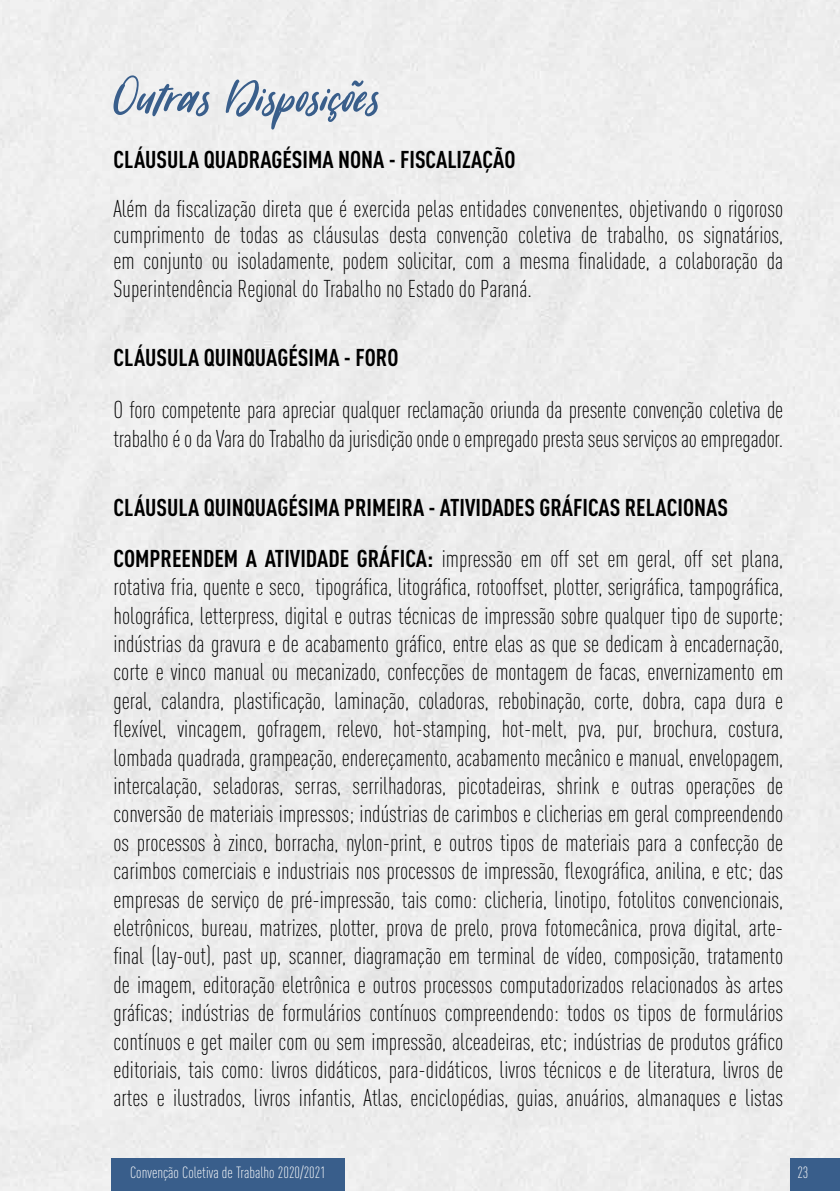
<style>
.page{position:relative;width:840px;height:1191px;background:#fff}
.page>*{position:absolute;margin:0;border:0;box-sizing:border-box;transform-origin:0 0}
.t1{font:60px "Sugarstyle Millenial";color:#395e8b}
.t2{font:300 24px/28.4px "DIN Cond";letter-spacing:-.01em;color:#000;text-align:justify}
.t3{font:700 24px/51px "DIN Cond";color:#000}
.t4{font:300 16px "DIN Cond";color:#fff}
.s1{font-weight:300}
</style>
<div class="page">
<div style="left:0;top:0;width:839px;height:1191px;background:#eee"></div>
<div style="left:111px;top:1158px;width:233px;height:33px;background:#395e8b"></div>
<div style="left:789px;top:1158px;width:50px;height:33px;background:#395e8b"></div>
<h1 class="t1" style="left:113px;top:57px;width:267px">Outras Disposições</h1>
<p class="t3" style="left:113px;top:133px;width:403px">CLÁUSULA QUADRAGÉSIMA NONA - FISCALIZAÇÃO</p>
<p class="t2" style="left:113px;top:195px;width:671px;line-height:26px">Além da fiscalização direta que é exercida pelas entidades convenentes, objetivando o rigoroso cumprimento de todas as cláusulas desta convenção coletiva de trabalho, os signatários, em conjunto ou isoladamente, podem solicitar, com a mesma finalidade, a colaboração da</p>
<p class="t2" style="left:113px;top:275px;width:419px">Superintendência Regional do Trabalho no Estado do Paraná.</p>
<p class="t3" style="left:113px;top:331px;width:286px">CLÁUSULA QUINQUAGÉSIMA - FORO</p>
<p class="t2" style="left:113px;top:395px;width:671px">O foro competente para apreciar qualquer reclamação oriunda da presente convenção coletiva de trabalho é o da Vara do Trabalho da jurisdição onde o empregado presta seus serviços ao empregador.</p>
<p class="t3" style="left:113px;top:481px;width:670px">CLÁUSULA QUINQUAGÉSIMA PRIMEIRA - ATIVIDADES GRÁFICAS RELACIONAS<br>COMPREENDEM A ATIVIDADE GRÁFICA: <span class="s1">impressão em off set em geral, off set plana,</span></p>
<p class="t2" style="left:113px;top:572px;width:671px">rotativa fria, quente e seco, tipográfica, litográfica, rotooffset, plotter, serigráfica, tampográfica, holográfica, letterpress, digital e outras técnicas de impressão sobre qualquer tipo de suporte; indústrias da gravura e de acabamento gráfico, entre elas as que se dedicam à encadernação, corte e vinco manual ou mecanizado, confecções de montagem de facas, envernizamento em geral, calandra, plastificação, laminação, coladoras, rebobinação, corte, dobra, capa dura e flexível, vincagem, gofragem, relevo, hot-stamping, hot-melt, pva, pur, brochura, costura, lombada quadrada, grampeação, endereçamento, acabamento mecânico e manual, envelopagem, intercalação, seladoras, serras, serrilhadoras, picotadeiras, shrink e outras operações de conversão de materiais impressos; indústrias de carimbos e clicherias em geral compreendendo os processos à zinco, borracha, nylon-print, e outros tipos de materiais para a confecção de carimbos comerciais e industriais nos processos de impressão, flexográfica, anilina, e etc; das empresas de serviço de pré-impressão, tais como: clicheria, linotipo, fotolitos convencionais, eletrônicos, bureau, matrizes, plotter, prova de prelo, prova fotomecânica, prova digital, arte&shy;final (lay-out), past up, scanner, diagramação em terminal de vídeo, composição, tratamento de imagem, editoração eletrônica e outros processos computadorizados relacionados às artes gráficas; indústrias de formulários contínuos compreendendo: todos os tipos de formulários contínuos e get mailer com ou sem impressão, alceadeiras, etc; indústrias de produtos gráfico editoriais, tais como: livros didáticos, para-didáticos, livros técnicos e de literatura, livros de artes e ilustrados, livros infantis, Atlas, enciclopédias, guias, anuários, almanaques e listas</p>
<p class="t4" style="left:130px;top:1163px;width:197px">Convenção Coletiva de Trabalho 2020/2021</p>
<p class="t4" style="left:797px;top:1163px;width:13px">23</p>
</div>
